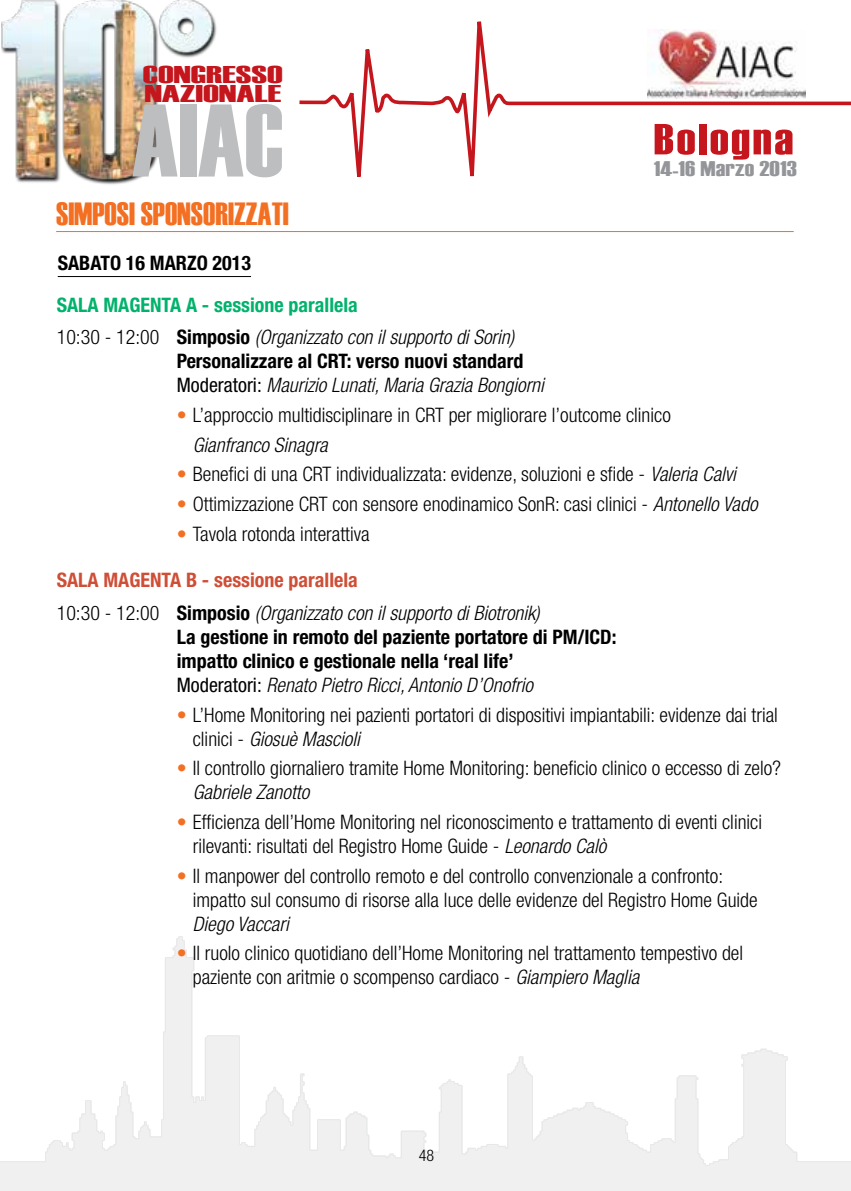
<style>
.page{position:relative;width:851px;height:1191px;background:#fff}
.page>*{position:absolute;margin:0;border:0;box-sizing:border-box;transform-origin:0 0}
.t1{font:102.8px "Haettenschweiler";color:#bcbec0}
.t2{font:43.4px "Haettenschweiler";letter-spacing:.05em;color:#c4161c;scale:1.22 1}
.t3{font:32px "Haettenschweiler";color:#f36f21}
.t4{font:24.2px/19.4px "Haettenschweiler";color:#c4161c;scale:1.69 1}
.t5{font:21.2px "Haettenschweiler";letter-spacing:.01em;color:#939598;scale:1.25 1}
.t6{font:300 condensed 20px/24px "Helvetica Neue";color:#000}
.t7{font:700 condensed 20px/24px "Helvetica Neue";color:#000}
.t8{font:italic 300 condensed 20px/32.4px "Helvetica Neue";color:#000}
.t9{font:300 condensed 16px "Helvetica Neue";color:#000}
.s1{font-weight:700;font-style:normal;color:#00b26b}
.s2{font-style:normal}
.s3{font-weight:700;font-style:normal}
.s4{font-weight:400}
.s5{font-weight:300;font-style:italic}
.s6{color:#f36f21}
.s7{font-style:italic}
.s8{font-weight:700;font-style:normal;color:#cf4e36}
</style>
<div class="page">
<img style="left:1px;top:0;width:216px;height:185px">
<svg style="left:299px;top:21px;width:551px;height:156px"></svg>
<img style="left:0;top:936px;width:850px;height:255px">
<hr style="left:58px;top:276px;width:193px;height:1px;background:#000">
<hr style="left:56px;top:231px;width:737px;height:1px;background:#f36f21">
<p class="t4" style="left:143px;top:64px;width:84px">CONGRESSO<br>NAZIONALE</p>
<h1 class="t1" style="left:132px;top:82px;width:153px">AIAC</h1>
<h3 class="t3" style="left:56px;top:196px;width:234px">SIMPOSI SPONSORIZZATI</h3>
<p class="t7" style="left:58px;top:251px;width:195px">SABATO 16 MARZO 2013</p>
<h2 class="t2" style="left:653px;top:114px;width:116px">Bologna</h2>
<p class="t5" style="left:653px;top:157px;width:116px">14-16 Marzo 2013</p>
<p class="t8" style="left:57px;top:288px;width:459px"><span class="s1">SALA MAGENTA A - sessione parallela<br></span><span class="s2">10:30 - 12:00</span> <span class="s3">Simposio</span> (Organizzato con il supporto di Sorin)</p>
<p class="t7" style="left:177px;top:349px;width:368px">Personalizzare al CRT: verso nuovi standard<br><span class="s4">Moderatori:</span> <span class="s5">Maurizio Lunati, Maria Grazia Bongiorni</span></p>
<p class="t6" style="left:193px;top:400px;width:479px;line-height:29.6px;text-indent:-16px"><span class="s6">•</span> L’approccio multidisciplinare in CRT per migliorare l’outcome clinico<br><span class="s7">Gianfranco Sinagra</span></p>
<p class="t6" style="left:177px;top:462px;width:560px"><span class="s6">•</span> Benefici di una CRT individualizzata: evidenze, soluzioni e sfide - <span class="s7">Valeria Calvi</span></p>
<p class="t6" style="left:177px;top:492px;width:582px"><span class="s6">•</span> Ottimizzazione CRT con sensore enodinamico SonR: casi clinici - <span class="s7">Antonello Vado</span></p>
<p class="t6" style="left:177px;top:521px;width:194px"><span class="s6">•</span> Tavola rotonda interattiva</p>
<p class="t8" style="left:57px;top:564px;width:484px"><span class="s8">SALA MAGENTA B - sessione parallela<br></span><span class="s2">10:30 - 12:00</span> <span class="s3">Simposio</span> (Organizzato con il supporto di Biotronik)</p>
<p class="t7" style="left:177px;top:624px;width:441px">La gestione in remoto del paziente portatore di PM/ICD: impatto clinico e gestionale nella ‘real life’<br><span class="s4">Moderatori:</span> <span class="s5">Renato Pietro Ricci, Antonio D’Onofrio</span></p>
<p class="t6" style="left:193px;top:702px;width:586px;text-indent:-16px"><span class="s6">•</span> L’Home Monitoring nei pazienti portatori di dispositivi impiantabili: evidenze dai trial clinici - <span class="s7">Giosuè Mascioli</span></p>
<p class="t6" style="left:193px;top:756px;width:589px;text-indent:-16px"><span class="s6">•</span> Il controllo giornaliero tramite Home Monitoring: beneficio clinico o eccesso di zelo?<br><span class="s7">Gabriele Zanotto</span></p>
<p class="t6" style="left:193px;top:809px;width:570px;text-indent:-16px"><span class="s6">•</span> Efficienza dell’Home Monitoring nel riconoscimento e trattamento di eventi clinici rilevanti: risultati del Registro Home Guide - <span class="s7">Leonardo Calò</span></p>
<p class="t6" style="left:193px;top:863px;width:566px;text-indent:-16px"><span class="s6">•</span> Il manpower del controllo remoto e del controllo convenzionale a confronto: impatto sul consumo di risorse alla luce delle evidenze del Registro Home Guide</p>
<p class="t8" style="left:193px;top:907px;width:97px">Diego Vaccari</p>
<p class="t6" style="left:193px;top:941px;width:551px;text-indent:-16px"><span class="s6">•</span> Il ruolo clinico quotidiano dell’Home Monitoring nel trattamento tempestivo del paziente con aritmie o scompenso cardiaco - <span class="s7">Giampiero Maglia</span></p>
<p class="t9" style="left:419px;top:1146px;width:17px">48</p>
</div>
